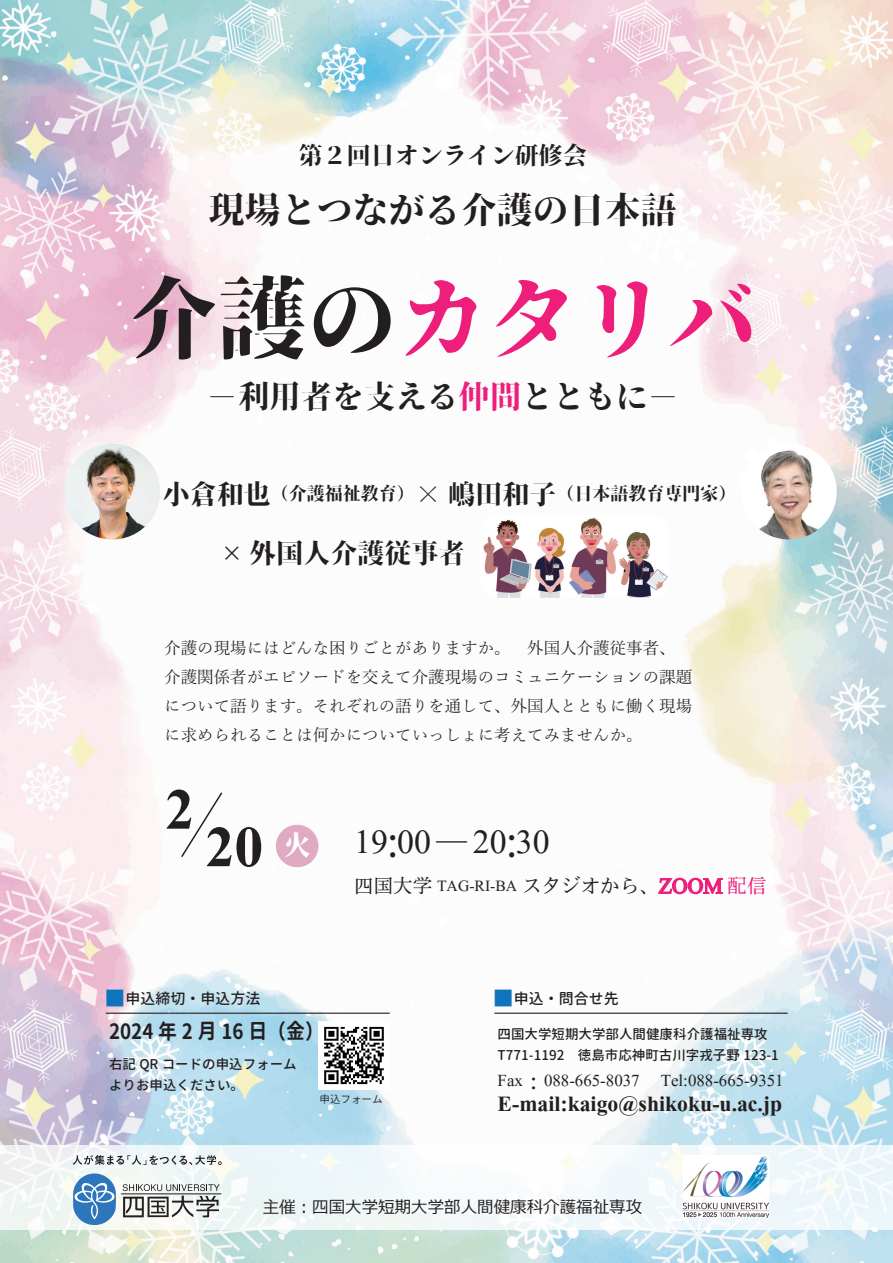
<style>
.page{position:relative;width:893px;height:1263px;background:#fff}
.page>*{position:absolute;margin:0;border:0;box-sizing:border-box;transform-origin:0 0}
.t1{font:90px "Soukou Mincho";color:#ee1e7b}
.t2{font:700 72px "Aparajita";color:#231f20}
.t3{font:42px "Aparajita";color:#231f20}
.t4{font:36px "Soukou Mincho";color:#231f20}
.t5{font:31.5px "Soukou Mincho";color:#231f20}
.t6{font:700 27px "Aparajita";color:#231f20}
.t7{font:27px "Soukou Mincho";color:#231f20}
.t8{font:24px "Soukou Mincho";color:#231f20}
.t9{font:21px "Aparajita";color:#231f20}
.t10{font:700 21px "Gen Jyuu Gothic";color:#231f20;scale:.9 1}
.t11{font:19.5px "Wazakura Mincho M 90 ms RKSJ H";color:#231f20}
.t12{font:18px "Soukou Mincho";color:#231f20}
.t13{font:16.5px/28.8px "Yu Mincho";color:#231f20}
.t14{font:16.5px "Meiryo";color:#231f20}
.t15{font:500 15px "Gen Jyuu Gothic";color:#231f20}
.t16{font:500 13.5px/21px "Gen Jyuu Gothic";color:#231f20}
.t17{font:10.5px "Gen Jyuu Gothic";color:#231f20}
.s1{color:#231f20}
.s2{color:#ee1e7b}
.s3{font-size:27px}
.s4{font-family:"Koz Go Pro";font-size:21px}
.s5{font-family:"Soukou Mincho";font-size:27px;color:#fff}
.s6{font-family:"Koz Go Pro"}
.s7{font-family:"Soukou Mincho"}
.s8{font-family:"Aparajita"}
.s9{font-family:"Aparajita";font-size:27px;color:#ee1e7b}
.s10{font-size:21px;color:#1074bc}
.s11{font-family:"Wazakura Mincho M 90 ms RKSJ H"}
</style>
<div class="page">
<img style="left:0;top:0;width:893px;height:1263px">
<div style="left:0;top:1146px;width:893px;height:84px;background:linear-gradient(to right,#f2f7f5,#f3f9fd)"></div>
<svg style="left:180px;top:791px;width:44px;height:68px"></svg>
<div style="left:276px;top:825px;width:42px;height:42px;background:#e0aac3;border-radius:50%"></div>
<svg style="left:657px;top:874px;width:67px;height:21px"></svg>
<svg style="left:72px;top:1172px;width:45px;height:55px"></svg>
<hr style="left:121px;top:1193px;width:100px;height:1px;background:#231f20">
<svg style="left:123px;top:1184px;width:97px;height:33px"></svg>
<svg style="left:73px;top:1155px;width:149px;height:10px"></svg>
<img style="left:683px;top:1155px;width:85px;height:62px">
<hr style="left:494px;top:1013px;width:294px;height:1px;background:#231f20">
<hr style="left:106px;top:1013px;width:284px;height:1px;background:#231f20">
<img style="left:319px;top:1021px;width:71px;height:68px">
<img style="left:741px;top:444px;width:96px;height:95px;border-radius:48px">
<img style="left:64px;top:444px;width:96px;height:95px;border-radius:48px">
<img style="left:479px;top:515px;width:190px;height:83px">
<h3 class="t8" style="left:299px;top:140px;width:290px">第２回目オンライン研修会</h3>
<h3 class="t4" style="left:209px;top:187px;width:470px">現場とつながる介護の日本語</h3>
<h1 class="t1" style="left:128px;top:262px;width:632px"><span class="s1">介護の</span>カタリバ</h1>
<h3 class="t5" style="left:206px;top:377px;width:474px">－利用者を支える<span class="s2">仲間</span>とともに－</h3>
<p class="t12" style="left:136px;top:482px;width:602px"><span class="s3">　小倉和也</span>（介護福祉教育）<span class="s3">× 嶋田和子</span>（日本語教育専門家）</p>
<h3 class="t7" style="left:222px;top:536px;width:245px"><span class="s4">×</span> 外国人介護従事者</h3>
<p class="t13" style="left:164px;top:632px;width:529px">介護の現場にはどんな困りごとがありますか。　外国人介護従事者、介護関係者がエピソードを交えて介護現場のコミュニケーションの課題について語ります。それぞれの語りを通して、外国人とともに働く現場に求められることは何かについていっしょに考えてみませんか。</p>
<h2 class="t2" style="left:165px;top:765px;width:30px">2</h2>
<h2 class="t2" style="left:205px;top:802px;width:59px">20</h2>
<h3 class="t3" style="left:284px;top:815px;width:268px"><span class="s5">火</span> 19<span class="s6">:</span>00<span class="s7">－</span>20<span class="s6">:</span>30</h3>
<p class="t11" style="left:354px;top:876px;width:414px">四国大学 <span class="s8">TAG-RI-BA</span> スタジオから、<span class="s9">ZOOM</span> <span class="s2">配信</span></p>
<p class="t15" style="left:104px;top:987px;width:157px"><span class="s10">■</span>申込締切・申込方法</p>
<p class="t10" style="left:109px;top:1015px;width:240px">2024 年 2 月 16 日（金）</p>
<p class="t16" style="left:109px;top:1053px;width:189px">右記 QR コードの申込フォームよりお申込ください。</p>
<p class="t17" style="left:319px;top:1091px;width:64px">申込フォーム</p>
<p class="t15" style="left:493px;top:987px;width:127px"><span class="s10">■</span>申込・問合せ先</p>
<p class="t16" style="left:498px;top:1023px;width:283px">四国大学短期大学部人間健康科介護福祉専攻<br>T771-1192　徳島市応神町古川字戎子野 123-1</p>
<p class="t9" style="left:498px;top:1068px;width:288px">Fax<span class="s11">：</span>088-665-8037 Tel:088-665-9351</p>
<h3 class="t6" style="left:498px;top:1087px;width:286px">E-mail:kaigo@shikoku-u.ac.jp</h3>
<p class="t14" style="left:263px;top:1196px;width:381px">主催︓四国大学短期大学部人間健康科介護福祉専攻</p>
</div>
